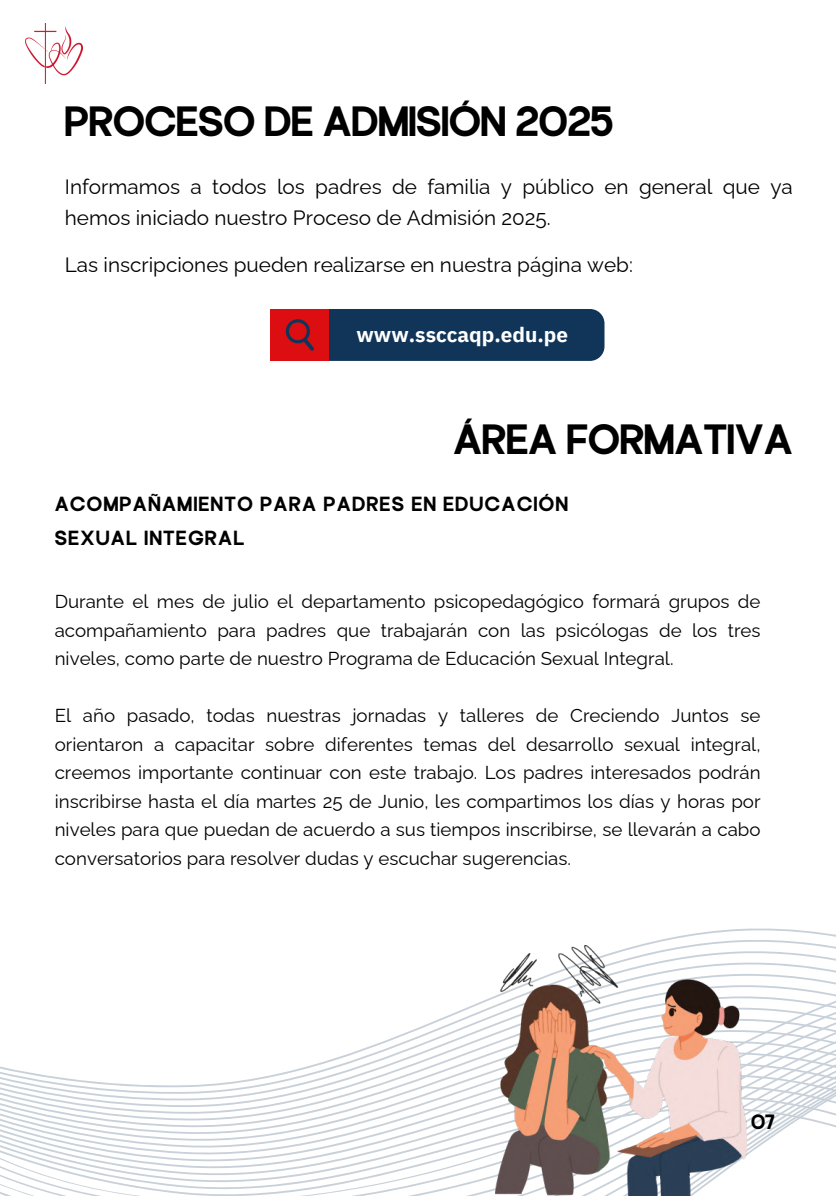
<style>
.page{position:relative;width:836px;height:1196px;background:#fff}
.page>*{position:absolute;margin:0;border:0;box-sizing:border-box;transform-origin:0 0}
.t1{font:47px "Francy";color:#000}
.t2{font:23px "Francy";color:#000}
.t3{font:22.8px/34.4px "Francy";letter-spacing:.065em;color:#000}
.t4{font:20.8px/31.2px "Raleway";color:#000}
.t5{font:700 20.8px "IBM Plex Sans";color:#fff}
.t6{font:18.8px/28.4px "Raleway";color:#000;text-align:justify}
</style>
<div class="page">
<div style="left:271px;top:309px;width:333px;height:52px;background:#113559;border-radius:15px"></div>
<div style="left:271px;top:309px;width:58px;height:52px;background:#dc0e12"></div>
<svg style="left:285px;top:319px;width:29px;height:32px"></svg>
<svg style="left:442px;top:1007px;width:394px;height:11px"></svg>
<svg style="left:413px;top:1018px;width:423px;height:12px"></svg>
<svg style="left:385px;top:1030px;width:451px;height:11px"></svg>
<svg style="left:354px;top:1041px;width:482px;height:11px"></svg>
<svg style="left:320px;top:1052px;width:516px;height:11px"></svg>
<svg style="left:0;top:1063px;width:836px;height:11px"></svg>
<svg style="left:0;top:1074px;width:836px;height:11px"></svg>
<svg style="left:0;top:1085px;width:836px;height:11px"></svg>
<svg style="left:0;top:1096px;width:836px;height:11px"></svg>
<svg style="left:0;top:1107px;width:836px;height:88px"></svg>
<img style="left:26px;top:24px;width:57px;height:60px">
<img style="left:495px;top:945px;width:251px;height:250px">
<h4 class="t1" style="left:65px;top:105px;width:549px">PROCESO DE ADMISIÓN 2025</h4>
<h4 class="t4" style="left:65px;top:171px;width:729px">Informamos a todos los padres de familia y público en general que ya hemos iniciado nuestro Proceso de Admisión 2025.</h4>
<p class="t4" style="left:65px;top:249px;width:569px">Las inscripciones pueden realizarse en nuestra página web:</p>
<h3 class="t5" style="left:356px;top:320px;width:213px">www.ssccaqp.edu.pe</h3>
<h1 class="t1" style="left:453px;top:423px;width:341px">ÁREA FORMATIVA</h1>
<p class="t3" style="left:55px;top:489px;width:514px">ACOMPAÑAMIENTO PARA PADRES EN EDUCACIÓN<br>SEXUAL INTEGRAL</p>
<h2 class="t6" style="left:55px;top:587px;width:707px">Durante el mes de julio el departamento psicopedagógico formará grupos de acompañamiento para padres que trabajarán con las psicólogas de los tres niveles, como parte de nuestro Programa de Educación Sexual Integral.</h2>
<p class="t6" style="left:55px;top:701px;width:707px">El año pasado, todas nuestras jornadas y talleres de Creciendo Juntos se orientaron a capacitar sobre diferentes temas del desarrollo sexual integral, creemos importante continuar con este trabajo. Los padres interesados podrán inscribirse hasta el día martes 25 de Junio, les compartimos los días y horas por niveles para que puedan de acuerdo a sus tiempos inscribirse, se llevarán a cabo conversatorios para resolver dudas y escuchar sugerencias.</p>
<p class="t2" style="left:751px;top:1113px;width:25px">07</p>
</div>
